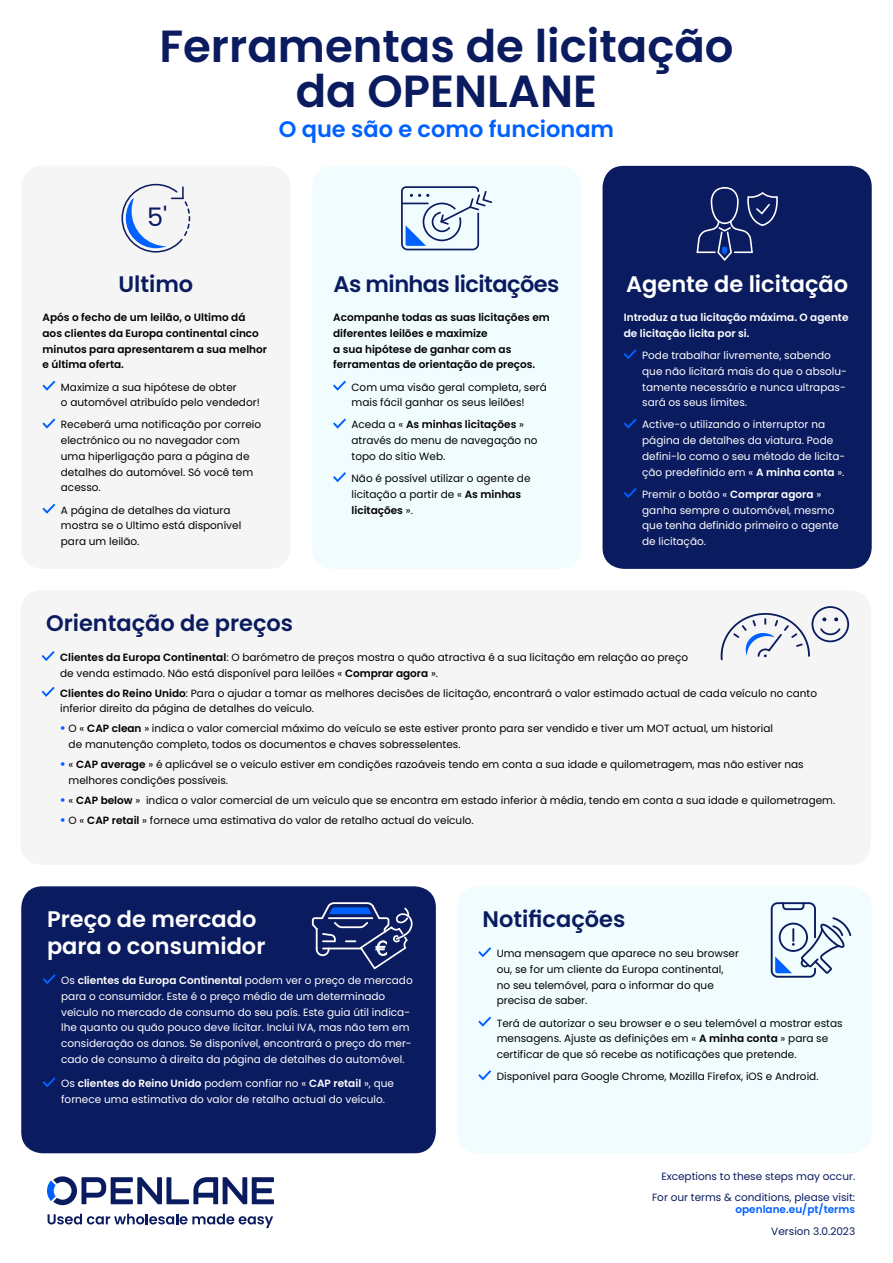
<style>
.page{position:relative;width:893px;height:1263px;background:#fff}
.page>*{position:absolute;margin:0;border:0;box-sizing:border-box;transform-origin:0 0}
.t1{font:600 45px/45px "Poppins";color:#0a1b5f;text-align:center}
.t2{font:25.5px "Poppins";color:#0a1b5f}
.t3{font:600 22.5px/27px "Poppins";color:#fff}
.t4{font:600 22.5px "Poppins";color:#0a1b5f}
.t5{font:600 22.5px "Poppins";color:#0061ff}
.t6{font:600 22.5px "Poppins";letter-spacing:-.025em;color:#0a1b5f}
.t7{font:19.8px "Futura Lt EU";color:#fff}
.t8{font:10.5px/15.8px "Poppins";color:#000}
.t9{font:10.5px/15.8px "Poppins";color:#fff}
.t10{font:600 10.5px/15.8px "Poppins";color:#000}
.t11{font:10.5px/21.1px "Poppins";color:#0a1b5f;text-align:right}
.t12{font:600 10.5px/15.8px "Poppins";color:#fff}
.t13{font:600 10.5px "Poppins";color:#0061ff}
.s1{font-weight:600}
.s2{font-weight:700;font-size:12px;color:#0061ff}
</style>
<div class="page">
<div style="left:312px;top:166px;width:269px;height:403px;background:#f1fcff;border-radius:21px"></div>
<div style="left:21px;top:590px;width:850px;height:275px;background:#f5f5f5;border-radius:21px"></div>
<div style="left:457px;top:886px;width:415px;height:267px;background:#f1fcff;border-radius:21px"></div>
<div style="left:21px;top:886px;width:415px;height:267px;background:#0a1b5f;border-radius:21px"></div>
<div style="left:21px;top:166px;width:269px;height:403px;background:#f5f5f5;border-radius:21px"></div>
<div style="left:603px;top:166px;width:269px;height:403px;background:#0a1b5f;border-radius:21px"></div>
<svg style="left:401px;top:186px;width:91px;height:64px"></svg>
<svg style="left:696px;top:187px;width:82px;height:74px"></svg>
<svg style="left:121px;top:184px;width:69px;height:69px"></svg>
<svg style="left:771px;top:902px;width:80px;height:76px"></svg>
<svg style="left:312px;top:902px;width:101px;height:67px"></svg>
<svg style="left:721px;top:606px;width:128px;height:54px"></svg>
<svg style="left:47px;top:1176px;width:227px;height:29px"></svg>
<svg style="left:48px;top:1214px;width:225px;height:14px"></svg>
<svg style="left:43px;top:381px;width:12px;height:10px"></svg>
<svg style="left:43px;top:419px;width:12px;height:9px"></svg>
<svg style="left:43px;top:504px;width:12px;height:10px"></svg>
<svg style="left:333px;top:381px;width:13px;height:10px"></svg>
<svg style="left:333px;top:419px;width:13px;height:9px"></svg>
<svg style="left:333px;top:472px;width:13px;height:10px"></svg>
<svg style="left:624px;top:349px;width:13px;height:10px"></svg>
<svg style="left:624px;top:419px;width:13px;height:9px"></svg>
<svg style="left:624px;top:488px;width:13px;height:10px"></svg>
<svg style="left:42px;top:651px;width:13px;height:10px"></svg>
<svg style="left:42px;top:687px;width:13px;height:10px"></svg>
<svg style="left:43px;top:974px;width:13px;height:10px"></svg>
<svg style="left:43px;top:1077px;width:13px;height:10px"></svg>
<svg style="left:478px;top:947px;width:13px;height:10px"></svg>
<svg style="left:478px;top:1017px;width:13px;height:9px"></svg>
<svg style="left:478px;top:1070px;width:13px;height:10px"></svg>
<h1 class="t1" style="left:159px;top:24px;width:576px">Ferramentas de licitação da OPENLANE</h1>
<h3 class="t5" style="left:279px;top:116px;width:337px">O que são e como funcionam</h3>
<h2 class="t2" style="left:147px;top:202px;width:22px">5'</h2>
<h3 class="t4" style="left:118px;top:271px;width:76px">Ultimo</h3>
<p class="t10" style="left:43px;top:310px;width:226px">Após o fecho de um leilão, o Ultimo dá aos clientes da Europa continental cinco minutos para apresentarem a sua melhor e última oferta.</p>
<p class="t8" style="left:61px;top:379px;width:200px">Maximize a sua hipótese de obter<br>o automóvel atribuído pelo vendedor!</p>
<p class="t8" style="left:61px;top:417px;width:202px">Receberá uma notificação por correio electrónico ou no navegador com uma hiperligação para a página de detalhes do automóvel. Só você tem acesso.</p>
<p class="t8" style="left:61px;top:502px;width:182px">A página de detalhes da viatura mostra se o Ultimo está disponível para um leilão.</p>
<h3 class="t6" style="left:334px;top:271px;width:227px">As minhas licitações</h3>
<h3 class="t3" style="left:626px;top:271px;width:224px">Agente de licitação</h3>
<p class="t10" style="left:333px;top:310px;width:218px">Acompanhe todas as suas licitações em diferentes leilões e maximize<br>a sua hipótese de ganhar com as ferramentas de orientação de preços.</p>
<p class="t8" style="left:352px;top:379px;width:197px">Com uma visão geral completa, será mais fácil ganhar os seus leilões!</p>
<p class="t8" style="left:352px;top:417px;width:188px">Aceda a « <span class="s1">As minhas licitações</span> » através do menu de navegação no topo do sítio Web.</p>
<p class="t8" style="left:352px;top:471px;width:181px">Não é possível utilizar o agente de licitação a partir de « <span class="s1">As minhas licitações</span> ».</p>
<p class="t12" style="left:624px;top:310px;width:226px">Introduz a tua licitação máxima. O agente de licitação licita por si.</p>
<p class="t9" style="left:642px;top:348px;width:206px">Pode trabalhar livremente, sabendo que não licitará mais do que o absolu&shy;tamente necessário e nunca ultrapas&shy;sará os seus limites.</p>
<p class="t9" style="left:642px;top:417px;width:205px">Active-o utilizando o interruptor na página de detalhes da viatura. Pode defini-lo como o seu método de licita&shy;ção predefinido em « <span class="s1">A minha conta</span> ».</p>
<p class="t9" style="left:642px;top:486px;width:198px">Premir o botão « <span class="s1">Comprar agora</span> » ganha sempre o automóvel, mesmo que tenha definido primeiro o agente de licitação.</p>
<h3 class="t4" style="left:46px;top:610px;width:249px">Orientação de preços</h3>
<p class="t8" style="left:60px;top:649px;width:629px"><span class="s1">Clientes da Europa Continental</span>: O barómetro de preços mostra o quão atractiva é a sua licitação em relação ao preço de venda estimado. Não está disponível para leilões « <span class="s1">Comprar agora</span> ».</p>
<p class="t8" style="left:60px;top:685px;width:758px"><span class="s1">Clientes do Reino Unido</span>: Para o ajudar a tomar as melhores decisões de licitação, encontrará o valor estimado actual de cada veículo no canto inferior direito da página de detalhes do veículo.</p>
<p class="t8" style="left:69px;top:721px;width:706px;text-indent:-9px"><span class="s2">•</span> O « <span class="s1">CAP clean</span> » indica o valor comercial máximo do veículo se este estiver pronto para ser vendido e tiver um MOT actual, um historial de manutenção completo, todos os documentos e chaves sobresselentes.</p>
<p class="t8" style="left:69px;top:757px;width:737px;text-indent:-9px"><span class="s2">•</span> « <span class="s1">CAP average</span> » é aplicável se o veículo estiver em condições razoáveis tendo em conta a sua idade e quilometragem, mas não estiver nas melhores condições possíveis.</p>
<p class="t8" style="left:60px;top:792px;width:777px"><span class="s2">•</span> « <span class="s1">CAP below</span> » indica o valor comercial de um veículo que se encontra em estado inferior à média, tendo em conta a sua idade e quilometragem.</p>
<p class="t8" style="left:60px;top:812px;width:416px"><span class="s2">•</span> O « <span class="s1">CAP retail</span> » fornece uma estimativa do valor de retalho actual do veículo.</p>
<h3 class="t3" style="left:47px;top:906px;width:220px">Preço de mercado para o consumidor</h3>
<h3 class="t4" style="left:483px;top:906px;width:144px">Notificações</h3>
<h3 class="t7" style="left:376px;top:936px;width:13px">€</h3>
<p class="t8" style="left:497px;top:946px;width:244px">Uma mensagem que aparece no seu browser ou, se for um cliente da Europa continental, no seu telemóvel, para o informar do que precisa de saber.</p>
<p class="t8" style="left:497px;top:1015px;width:347px">Terá de autorizar o seu browser e o seu telemóvel a mostrar estas mensagens. Ajuste as definições em « <span class="s1">A minha conta</span> » para se certificar de que só recebe as notificações que pretende.</p>
<p class="t8" style="left:497px;top:1069px;width:323px">Disponível para Google Chrome, Mozilla Firefox, iOS e Android.</p>
<p class="t9" style="left:61px;top:973px;width:353px">Os <span class="s1">clientes da Europa Continental</span> podem ver o preço de mercado para o consumidor. Este é o preço médio de um determinado veículo no mercado de consumo do seu país. Este guia útil indica&shy;lhe quanto ou quão pouco deve licitar. Inclui IVA, mas não tem em consideração os danos. Se disponível, encontrará o preço do mer&shy;cado de consumo à direita da página de detalhes do automóvel.</p>
<p class="t9" style="left:61px;top:1076px;width:334px">Os <span class="s1">clientes do Reino Unido</span> podem confiar no « <span class="s1">CAP retail</span> », que fornece uma estimativa do valor de retalho actual do veículo.</p>
<p class="t11" style="left:652px;top:1165px;width:205px">Exceptions to these steps may occur.<br>For our terms &amp; conditions, please visit:</p>
<p class="t13" style="left:735px;top:1204px;width:121px">openlane.eu/pt/terms</p>
<p class="t11" style="left:771px;top:1220px;width:85px">Version 3.0.2023</p>
</div>
